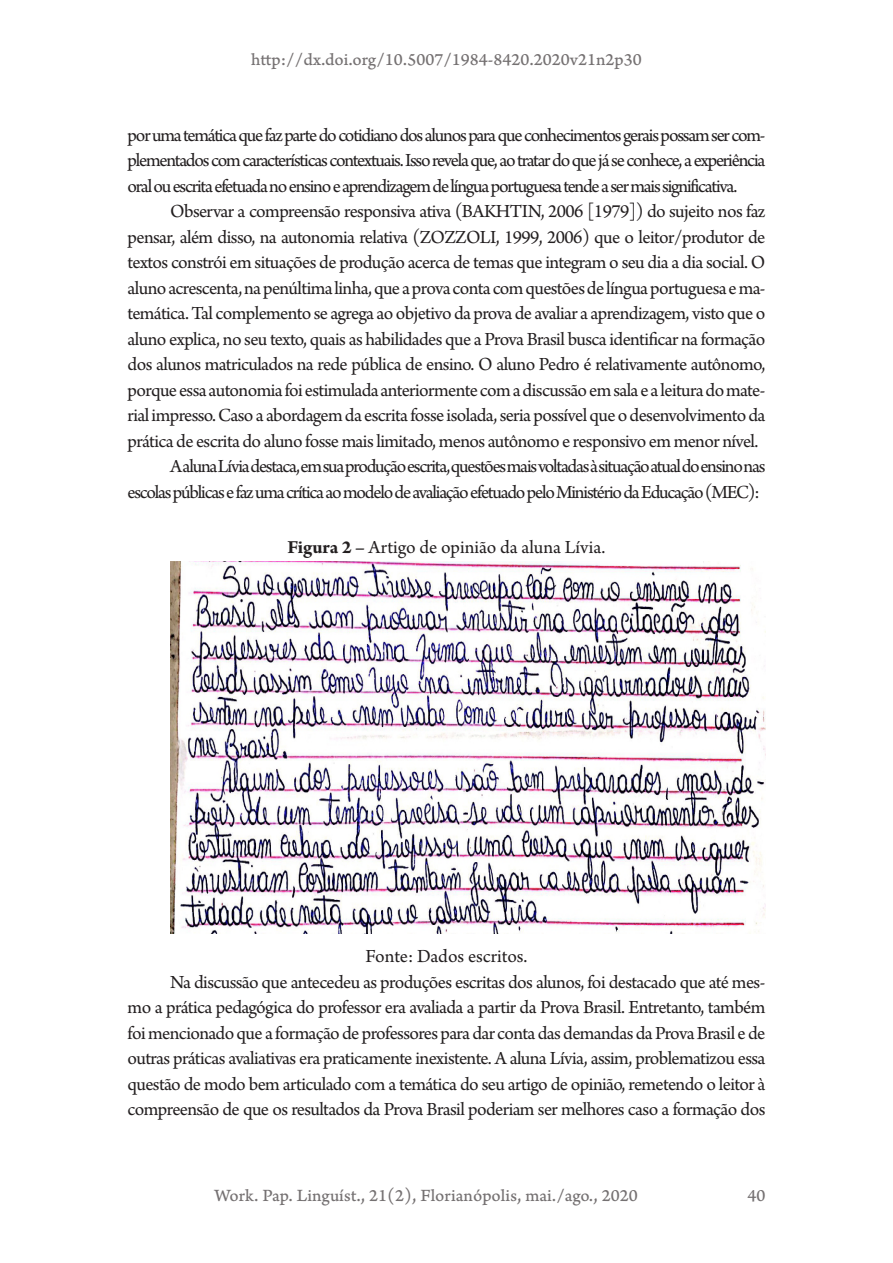
<style>
.page{position:relative;width:893px;height:1263px;background:#fff}
.page>*{position:absolute;margin:0;border:0;box-sizing:border-box;transform-origin:0 0}
.Legenda{font:19.5px/25.5px "Arno Pro";letter-spacing:-.035em;color:#231f20;text-align:justify}
.Legenda-2{font:19.5px/25.5px "Arno Pro";letter-spacing:-.06em;color:#231f20;text-align:right}
.t1{font:18px "Arno Pro Caption";color:#757172}
.s1{font-weight:700}
</style>
<div class="page">
<img style="left:170px;top:562px;width:595px;height:371px">
<p class="t1" style="left:251px;top:49px;width:392px">http://dx.doi.org/10.5007/1984-8420.2020v21n2p30</p>
<p class="Legenda" style="left:128px;top:123px;width:639px">por uma temática que faz parte do cotidiano dos alunos para que conhecimentos gerais possam ser com&shy;plementados com características contextuais. Isso revela que, ao tratar do que já se conhece, a experiência oral ou escrita efetuada no ensino e aprendizagem de língua portuguesa tende a ser mais significativa.</p>
<p class="Legenda" style="left:128px;top:200px;width:639px;text-indent:43px">Observar a compreensão responsiva ativa (BAKHTIN, 2006 [1979]) do sujeito nos faz pensar, além disso, na autonomia relativa (ZOZZOLI, 1999, 2006) que o leitor/produtor de textos constrói em situações de produção acerca de temas que integram o seu dia a dia social. O aluno acrescenta, na penúltima linha, que a prova conta com questões de língua portuguesa e ma&shy;temática. Tal complemento se agrega ao objetivo da prova de avaliar a aprendizagem, visto que o aluno explica, no seu texto, quais as habilidades que a Prova Brasil busca identificar na formação dos alunos matriculados na rede pública de ensino. O aluno Pedro é relativamente autônomo, porque essa autonomia foi estimulada anteriormente com a discussão em sala e a leitura do mate&shy;rial impresso. Caso a abordagem da escrita fosse isolada, seria possível que o desenvolvimento da prática de escrita do aluno fosse mais limitado, menos autônomo e responsivo em menor nível.</p>
<p class="Legenda-2" style="left:128px;top:455px;width:639px">A aluna Lívia destaca, em sua produção escrita, questões mais voltadas à situação atual do ensino nas escolas públicas e faz uma crítica ao modelo de avaliação efetuado pelo Ministério da Educação (MEC):</p>
<p class="Legenda" style="left:287px;top:535px;width:319px"><span class="s1">Figura 2 –</span> Artigo de opinião da aluna Lívia.</p>
<p class="Legenda" style="left:365px;top:945px;width:164px">Fonte: Dados escritos.</p>
<p class="Legenda" style="left:128px;top:970px;width:639px;text-indent:43px">Na discussão que antecedeu as produções escritas dos alunos, foi destacado que até mes&shy;mo a prática pedagógica do professor era avaliada a partir da Prova Brasil. Entretanto, também foi mencionado que a formação de professores para dar conta das demandas da Prova Brasil e de outras práticas avaliativas era praticamente inexistente. A aluna Lívia, assim, problematizou essa questão de modo bem articulado com a temática do seu artigo de opinião, remetendo o leitor à compreensão de que os resultados da Prova Brasil poderiam ser melhores caso a formação dos</p>
<p class="t1" style="left:215px;top:1184px;width:425px">Work. Pap. Linguíst., 21(2), Florianópolis, mai./ago., 2020</p>
<p class="t1" style="left:747px;top:1184px;width:19px">40</p>
</div>
